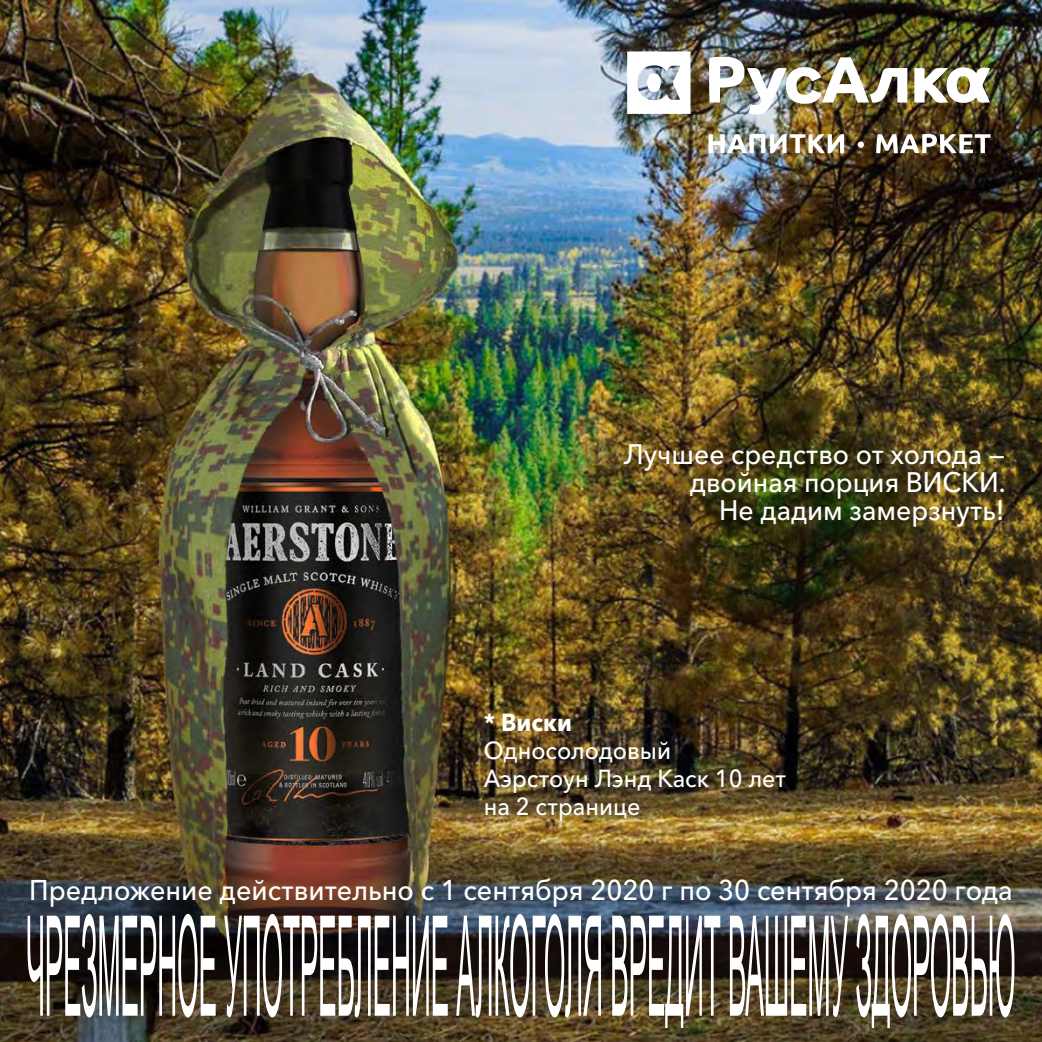
<style>
.page{position:relative;width:1042px;height:1042px;background:#fff}
.page>*{position:absolute;margin:0;border:0;box-sizing:border-box;transform-origin:0 0}
.t1{font:500 28.35px "Avenir Next Cyr";color:#fff;scale:.95 1}
.t2{font:500 28px/28px "Avenir Next Cyr";color:#fff;text-align:right;scale:.95 1}
.t3{font:500 24.5px/28px "Avenir Next Cyr";color:#fff;scale:.95 1}
.t4{font:700 24.5px "Avenir Next Cyr";color:#fff;scale:.95 1}
</style>
<div class="page">
<img style="left:0;top:0;width:1042px;height:1042px">
<svg style="left:28px;top:914px;width:188px;height:103px"></svg>
<svg style="left:224px;top:914px;width:224px;height:103px"></svg>
<img style="left:456px;top:914px;width:145px;height:103px">
<img style="left:612px;top:915px;width:108px;height:113px">
<img style="left:730px;top:915px;width:118px;height:102px">
<svg style="left:856px;top:914px;width:158px;height:114px"></svg>
<img style="left:914px;top:65px;width:76px;height:39px">
<img style="left:709px;top:56px;width:198px;height:59px">
<svg style="left:876px;top:133px;width:114px;height:20px"></svg>
<img style="left:708px;top:134px;width:136px;height:20px">
<div style="left:857px;top:141px;width:7px;height:7px;background:#fff;border-radius:50%"></div>
<svg style="left:627px;top:51px;width:63px;height:63px"></svg>
<p class="t2" style="left:623px;top:440px;width:403px">Лучшее средство от холода — двойная порция ВИСКИ.<br>Не дадим замерзнуть!</p>
<p class="t4" style="left:484px;top:707px;width:94px">* Виски</p>
<p class="t3" style="left:484px;top:736px;width:320px">Односолодовый<br>Аэрстоун Лэнд Каск 10 лет на 2 странице</p>
<p class="t1" style="left:29px;top:873px;width:1037px">Предложение действительно с 1 сентября 2020 г по 30 сентября 2020 года</p>
</div>
